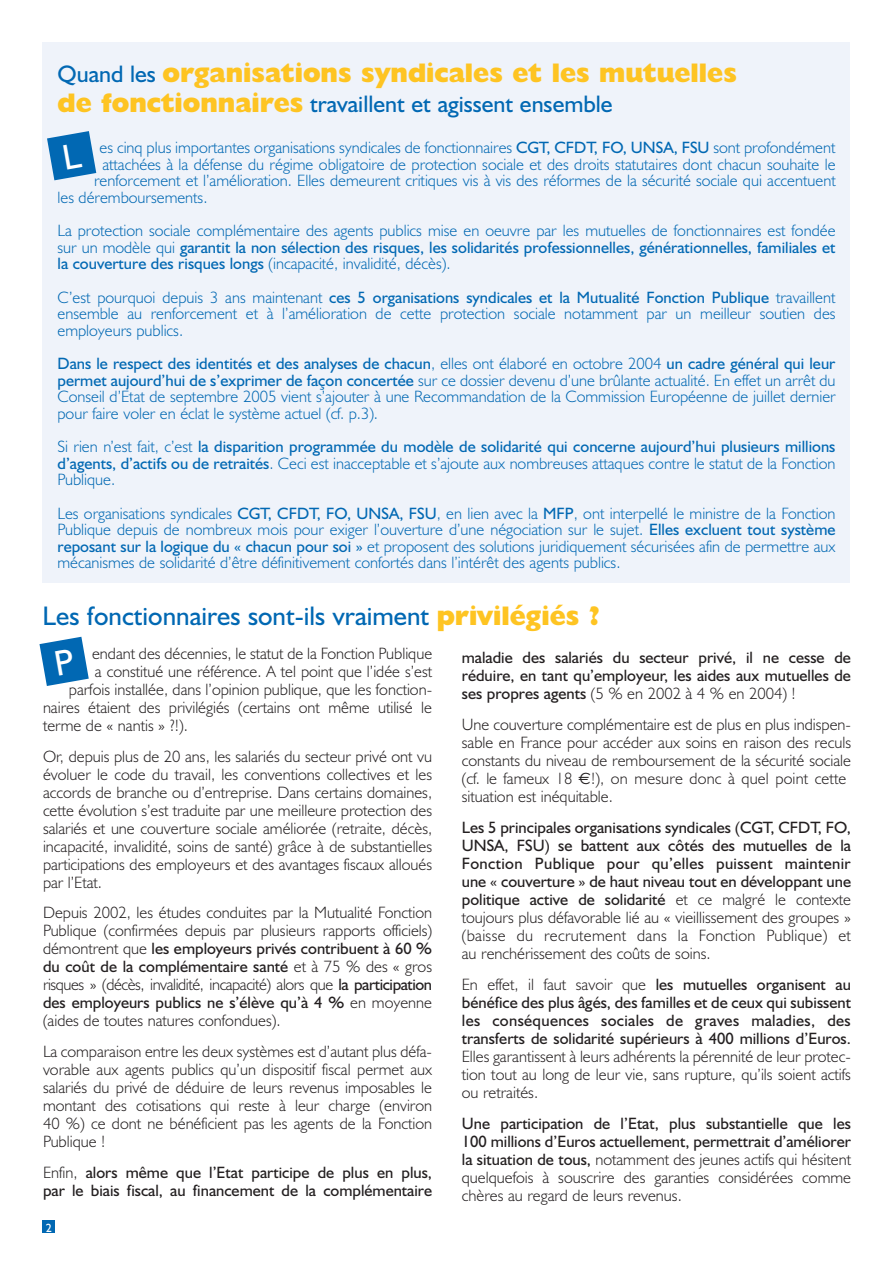
<style>
.page{position:relative;width:893px;height:1263px;background:#fff}
.page>*{position:absolute;margin:0;border:0;box-sizing:border-box;transform-origin:0 0}
.t1{font:800 27px "Humanist 521 BT";color:#fec422}
.t2{font:27px "Humanist 521 BT";color:#0168b3}
.t3{font:24px "Humanist 521 BT";color:#0168b3}
.t4{font:300 16.5px/18px "Humanist 521 BT";color:#231f20;text-align:justify}
.t5{font:300 16.5px/16.5px "Humanist 521 BT";color:#0168b3;text-align:justify}
.t6{font:16.5px/18px "Humanist 521 BT";color:#231f20;text-align:justify}
.t7{font:16.5px/16.5px "Humanist 521 BT";color:#0168b3;text-align:justify}
.t8{font:12px "Humanist 521 BT";color:#fff}
.s1{font-weight:400;font-size:24px;color:#0168b3}
.s2{font-weight:800;font-size:27px;color:#fec422}
.s3{font-weight:400}
.s4{font-weight:300}
.s5{font-weight:800;color:#fec422}
.s6{font-family:"Euro Sans";font-weight:400}
</style>
<div class="page">
<div style="left:43px;top:43px;width:807px;height:540px;background:#eff3fa"></div>
<div style="left:43px;top:1220px;width:12px;height:13px;background:#0168b3"></div>
<svg style="left:39px;top:637px;width:50px;height:49px"></svg>
<svg style="left:47px;top:131px;width:49px;height:49px"></svg>
<h1 class="t1" style="left:58px;top:63px;width:681px"><span class="s1">Quand les</span> organisations syndicales et les mutuelles</h1>
<h2 class="t3" style="left:58px;top:89px;width:557px"><span class="s2">de fonctionnaires</span> travaillent et agissent ensemble</h2>
<p class="t5" style="left:100px;top:141px;width:737px">es cinq plus importantes organisations syndicales de fonctionnaires <span class="s3">CGT, CFDT, FO, UNSA, FSU</span> sont profondément</p>
<p class="t5" style="left:102px;top:158px;width:735px">attachées à la défense du régime obligatoire de protection sociale et des droits statutaires dont chacun souhaite le</p>
<p class="t5" style="left:94px;top:174px;width:743px">renforcement et l’amélioration. Elles demeurent critiques vis à vis des réformes de la sécurité sociale qui accentuent</p>
<p class="t5" style="left:58px;top:191px;width:152px">les déremboursements.</p>
<p class="t5" style="left:58px;top:224px;width:779px">La protection sociale complémentaire des agents publics mise en oeuvre par les mutuelles de fonctionnaires est fondée sur un modèle qui <span class="s3">garantit la non sélection des risques, les solidarités professionnelles, générationnelles, familiales et la couverture des risques longs</span> (incapacité, invalidité, décès).</p>
<p class="t5" style="left:58px;top:291px;width:780px">C’est pourquoi depuis 3 ans maintenant <span class="s3">ces 5 organisations syndicales et la Mutualité Fonction Publique</span> travaillent ensemble au renforcement et à l’amélioration de cette protection sociale notamment par un meilleur soutien des employeurs publics.</p>
<p class="t5" style="left:58px;top:357px;width:780px"><span class="s3">Dans le respect des identités et des analyses de chacun</span>, elles ont élaboré en octobre 2004 <span class="s3">un cadre général qui leur permet aujourd’hui de s’exprimer de façon concertée</span> sur ce dossier devenu d’une brûlante actualité. En effet un arrêt du Conseil d’Etat de septembre 2005 vient s’ajouter à une Recommandation de la Commission Européenne de juillet dernier pour faire voler en éclat le système actuel (cf. p.3).</p>
<p class="t7" style="left:58px;top:438px;width:779px"><span class="s4">Si rien n’est fait, c’est</span> la disparition programmée du modèle de solidarité qui concerne aujourd’hui plusieurs millions d’agents, d’actifs ou de retraités<span class="s4">. Ceci est inacceptable et s’ajoute aux nombreuses attaques contre le statut de la Fonction Publique.</span></p>
<p class="t5" style="left:58px;top:507px;width:780px">Les organisations syndicales <span class="s3">CGT, CFDT, FO, UNSA, FSU</span>, en lien avec la <span class="s3">MFP</span>, ont interpellé le ministre de la Fonction Publique depuis de nombreux mois pour exiger l’ouverture d’une négociation sur le sujet. <span class="s3">Elles excluent tout système reposant sur la logique du « chacun pour soi »</span> et proposent des solutions juridiquement sécurisées afin de permettre aux mécanismes de solidarité d’être définitivement confortés dans l’intérêt des agents publics.</p>
<h1 class="t2" style="left:43px;top:599px;width:559px">Les fonctionnaires sont-ils vraiment <span class="s5">privilégiés ?</span></h1>
<p class="t4" style="left:92px;top:646px;width:342px">endant des décennies, le statut de la Fonction Publique</p>
<p class="t4" style="left:95px;top:664px;width:339px">a constitué une référence. A tel point que l’idée s’est</p>
<p class="t4" style="left:69px;top:682px;width:365px">parfois installée, dans l’opinion publique, que les fonction-</p>
<p class="t4" style="left:43px;top:700px;width:391px">naires étaient des privilégiés (certains ont même utilisé le</p>
<p class="t4" style="left:43px;top:718px;width:146px">terme de « nantis » ?!).</p>
<p class="t4" style="left:43px;top:749px;width:391px">Or, depuis plus de 20 ans, les salariés du secteur privé ont vu évoluer le code du travail, les conventions collectives et les accords de branche ou d’entreprise. Dans certains domaines, cette évolution s’est traduite par une meilleure protection des salariés et une couverture sociale améliorée (retraite, décès, incapacité, invalidité, soins de santé) grâce à de substantielles participations des employeurs et des avantages fiscaux alloués par l’Etat.</p>
<p class="t4" style="left:43px;top:906px;width:391px">Depuis 2002, les études conduites par la Mutualité Fonction Publique (confirmées depuis par plusieurs rapports officiels) démontrent que <span class="s3">les employeurs privés contribuent à 60 % du coût de la complémentaire santé</span> et à 75 % des « gros risques » (décès, invalidité, incapacité) alors que <span class="s3">la participation des employeurs publics ne s’élève qu’à 4 %</span> en moyenne (aides de toutes natures confondues).</p>
<p class="t4" style="left:43px;top:1044px;width:391px">La comparaison entre les deux systèmes est d’autant plus défa&shy;vorable aux agents publics qu’un dispositif fiscal permet aux salariés du privé de déduire de leurs revenus imposables le montant des cotisations qui reste à leur charge (environ 40 %) ce dont ne bénéficient pas les agents de la Fonction Publique !</p>
<p class="t6" style="left:43px;top:1163px;width:391px"><span class="s4">Enfin,</span> alors même que l’Etat participe de plus en plus, par le biais fiscal, au financement de la complémentaire</p>
<p class="t6" style="left:462px;top:649px;width:391px">maladie des salariés du secteur privé, il ne cesse de réduire, en tant qu’employeur, les aides aux mutuelles de ses propres agents <span class="s4">(5 % en 2002 à 4 % en 2004) !</span></p>
<p class="t4" style="left:462px;top:717px;width:391px;text-align:left">Une couverture complémentaire est de plus en plus indispen&shy;sable en France pour accéder aux soins en raison des reculs constants du niveau de remboursement de la sécurité sociale (cf. le fameux 18 <span class="s6">€</span>¤!), on mesure donc à quel point cette situation est inéquitable.</p>
<p class="t6" style="left:462px;top:818px;width:391px">Les 5 principales organisations syndicales (CGT, CFDT, FO, UNSA, FSU) se battent aux côtés des mutuelles de la Fonction Publique pour qu’elles puissent maintenir une « couverture » de haut niveau tout en développant une politique active de solidarité <span class="s4">et ce malgré le contexte toujours plus défavorable lié au « vieillissement des groupes » (baisse du recrutement dans la Fonction Publique) et au renchérissement des coûts de soins.</span></p>
<p class="t6" style="left:462px;top:975px;width:391px"><span class="s4">En effet, il faut savoir que</span> les mutuelles organisent au bénéfice des plus âgés, des familles et de ceux qui subissent les conséquences sociales de graves maladies, des transferts de solidarité supérieurs à 400 millions d’Euros.</p>
<p class="t4" style="left:462px;top:1049px;width:391px">Elles garantissent à leurs adhérents la pérennité de leur protec&shy;tion tout au long de leur vie, sans rupture, qu’ils soient actifs ou retraités.</p>
<p class="t6" style="left:462px;top:1114px;width:391px">Une participation de l’Etat, plus substantielle que les 100 millions d’Euros actuellement, permettrait d’améliorer la situation de tous, <span class="s4">notamment des jeunes actifs qui hésitent quelquefois à souscrire des garanties considérées comme chères au regard de leurs revenus.</span></p>
<p class="t8" style="left:46px;top:1221px;width:8px">2</p>
</div>
